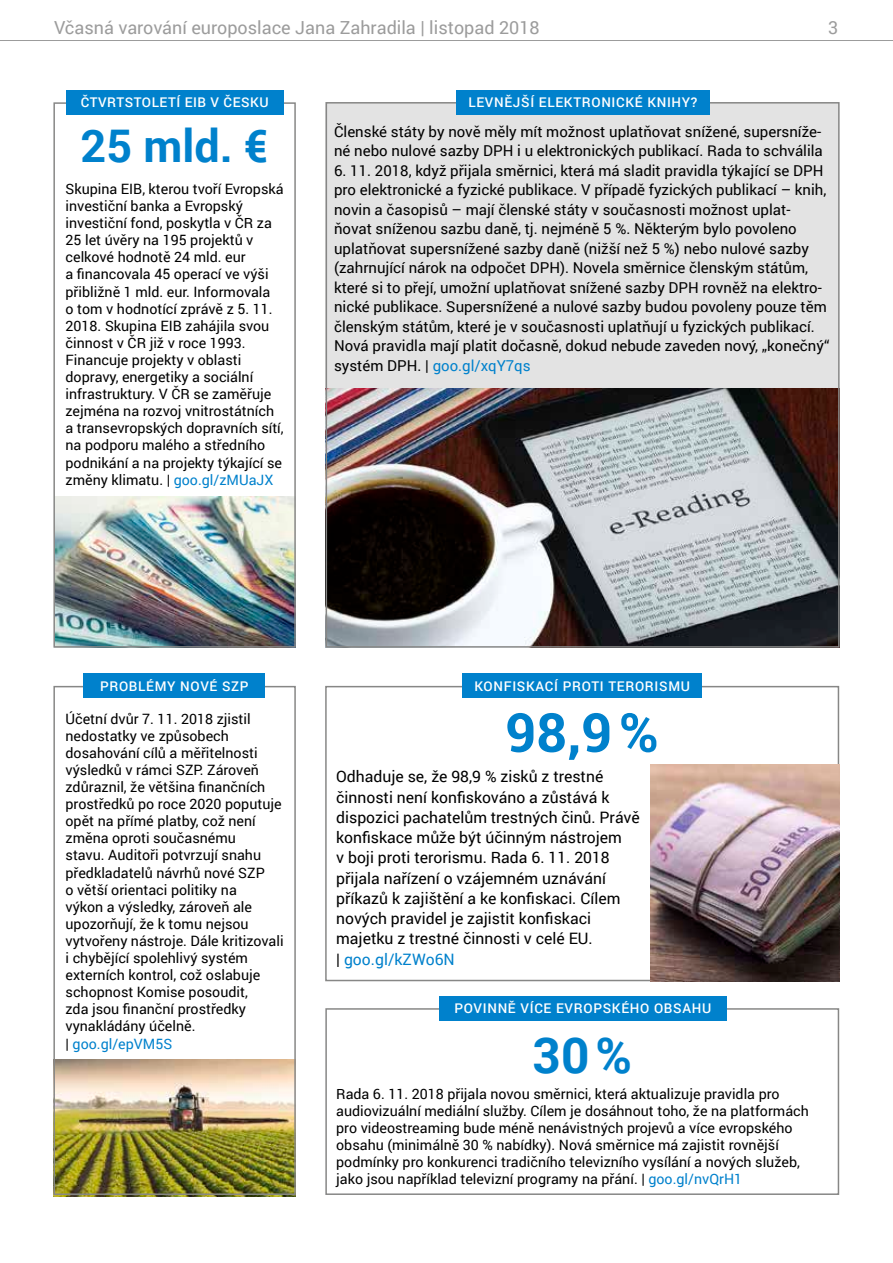
<style>
.page{position:relative;width:893px;height:1263px;background:#fff}
.page>*{position:absolute;margin:0;border:0;box-sizing:border-box;transform-origin:0 0}
.t1{font:700 54px "Roboto";color:#0081cc}
.t2{font:700 49.5px "Roboto";color:#0081cc}
.t3{font:700 45px "Roboto";color:#0081cc}
.t4{font:18px "Roboto";color:#9c9c9c}
.t5{font:15.75px/20.2px "Roboto";color:#000}
.t6{font:15px/19.5px "Roboto";color:#000}
.t7{font:14.25px/17.1px "Roboto";color:#000}
.t8{font:500 13.35px "Roboto";letter-spacing:.05em;color:#fff}
.s1{color:#0081cc}
</style>
<div class="page">
<hr style="left:0;top:40px;width:893px;height:1px;background:#9c9c9c">
<img style="left:53px;top:1059px;width:242px;height:137px">
<img style="left:56px;top:496px;width:237px;height:149px">
<div style="left:325px;top:102px;width:514px;height:485px;background:#e3e3e3"></div>
<div style="left:53px;top:102px;width:243px;height:546px;border:2px solid #878786"></div>
<div style="left:66px;top:90px;width:217px;height:25px;background:#0081cc"></div>
<div style="left:325px;top:1008px;width:514px;height:187px;border:2px solid #878786"></div>
<div style="left:53px;top:686px;width:243px;height:509px;border:2px solid #878786"></div>
<div style="left:84px;top:673px;width:181px;height:25px;background:#0081cc"></div>
<img style="left:650px;top:765px;width:189px;height:216px">
<img style="left:325px;top:388px;width:512px;height:260px">
<div style="left:439px;top:996px;width:287px;height:24px;background:#0081cc"></div>
<div style="left:462px;top:673px;width:240px;height:25px;background:#0081cc"></div>
<div style="left:456px;top:90px;width:254px;height:25px;background:#0081cc"></div>
<p class="t4" style="left:54px;top:15px;width:487px">Včasná varování europoslace Jana Zahradila | listopad 2018</p>
<p class="t4" style="left:828px;top:15px;width:12px">3</p>
<p class="t8" style="left:81px;top:93px;width:189px">ČTVRTSTOLETÍ EIB V ČESKU</p>
<h3 class="t3" style="left:81px;top:114px;width:190px">25 mld. €</h3>
<p class="t7" style="left:66px;top:180px;width:220px">Skupina EIB, kterou tvoří Evropská investiční banka a Evropský investiční fond, poskytla v ČR za<br>25 let úvěry na 195 projektů v celkové hodnotě 24 mld. eur<br>a financovala 45 operací ve výši přibližně 1 mld. eur. Informovala<br>o tom v hodnotící zprávě z 5. 11.<br>2018. Skupina EIB zahájila svou činnost v ČR již v roce 1993.<br>Financuje projekty v oblasti dopravy, energetiky a sociální infrastruktury. V ČR se zaměřuje zejména na rozvoj vnitrostátních a transevropských dopravních sítí, na podporu malého a středního podnikání a na projekty týkající se změny klimatu. | <span class="s1">goo.gl/zMUaJX</span></p>
<p class="t8" style="left:468px;top:93px;width:230px">LEVNĚJŠÍ ELEKTRONICKÉ KNIHY?</p>
<p class="t6" style="left:334px;top:121px;width:490px">Členské státy by nově měly mít možnost uplatňovat snížené, supersníže&shy;né nebo nulové sazby DPH i u elektronických publikací. Rada to schválila</p>
<p class="t6" style="left:334px;top:160px;width:497px">6. 11. 2018, když přijala směrnici, která má sladit pravidla týkající se DPH pro elektronické a fyzické publikace. V případě fyzických publikací – knih, novin a časopisů – mají členské státy v současnosti možnost uplat&shy;ňovat sníženou sazbu daně, tj. nejméně 5 %. Některým bylo povoleno uplatňovat supersnížené sazby daně (nižší než 5 %) nebo nulové sazby (zahrnující nárok na odpočet DPH). Novela směrnice členským státům, které si to přejí, umožní uplatňovat snížené sazby DPH rovněž na elektro&shy;nické publikace. Supersnížené a nulové sazby budou povoleny pouze těm členským státům, které je v současnosti uplatňují u fyzických publikací.<br>Nová pravidla mají platit dočasně, dokud nebude zaveden nový, „konečný“ systém DPH. | <span class="s1">goo.gl/xqY7qs</span></p>
<p class="t8" style="left:100px;top:676px;width:150px">PROBLÉMY NOVÉ SZP</p>
<p class="t7" style="left:66px;top:709px;width:220px">Účetní dvůr 7. 11. 2018 zjistil nedostatky ve způsobech dosahování cílů a měřitelnosti výsledků v rámci SZP. Zároveň zdůraznil, že většina finančních prostředků po roce 2020 poputuje opět na přímé platby, což není změna oproti současnému<br>stavu. Auditoři potvrzují snahu předkladatelů návrhů nové SZP<br>o větší orientaci politiky na<br>výkon a výsledky, zároveň ale upozorňují, že k tomu nejsou vytvořeny nástroje. Dále kritizovali i chybějící spolehlivý systém externích kontrol, což oslabuje schopnost Komise posoudit,<br>zda jsou finanční prostředky vynakládány účelně.<br>| <span class="s1">goo.gl/epVM5S</span></p>
<p class="t8" style="left:475px;top:676px;width:217px">KONFISKACÍ PROTI TERORISMU</p>
<h1 class="t1" style="left:505px;top:695px;width:155px">98,9%</h1>
<p class="t5" style="left:336px;top:766px;width:305px">Odhaduje se, že 98,9 % zisků z trestné činnosti není konfiskováno a zůstává k dispozici pachatelům trestných činů. Právě konfiskace může být účinným nástrojem<br>v boji proti terorismu. Rada 6. 11. 2018 přijala nařízení o vzájemném uznávání příkazů k zajištění a ke konfiskaci. Cílem nových pravidel je zajistit konfiskaci majetku z trestné činnosti v celé EU.<br>| <span class="s1">goo.gl/kZWo6N</span></p>
<p class="t8" style="left:454px;top:999px;width:258px">POVINNĚ VÍCE EVROPSKÉHO OBSAHU</p>
<h2 class="t2" style="left:533px;top:1020px;width:101px">30%</h2>
<p class="t7" style="left:336px;top:1085px;width:474px">Rada 6. 11. 2018 přijala novou směrnici, která aktualizuje pravidla pro audiovizuální mediální služby. Cílem je dosáhnout toho, že na platformách pro videostreaming bude méně nenávistných projevů a více evropského obsahu (minimálně 30 % nabídky). Nová směrnice má zajistit rovnější podmínky pro konkurenci tradičního televizního vysílání a nových služeb, jako jsou například televizní programy na přání. | <span class="s1">goo.gl/nvQrH1</span></p>
</div>
